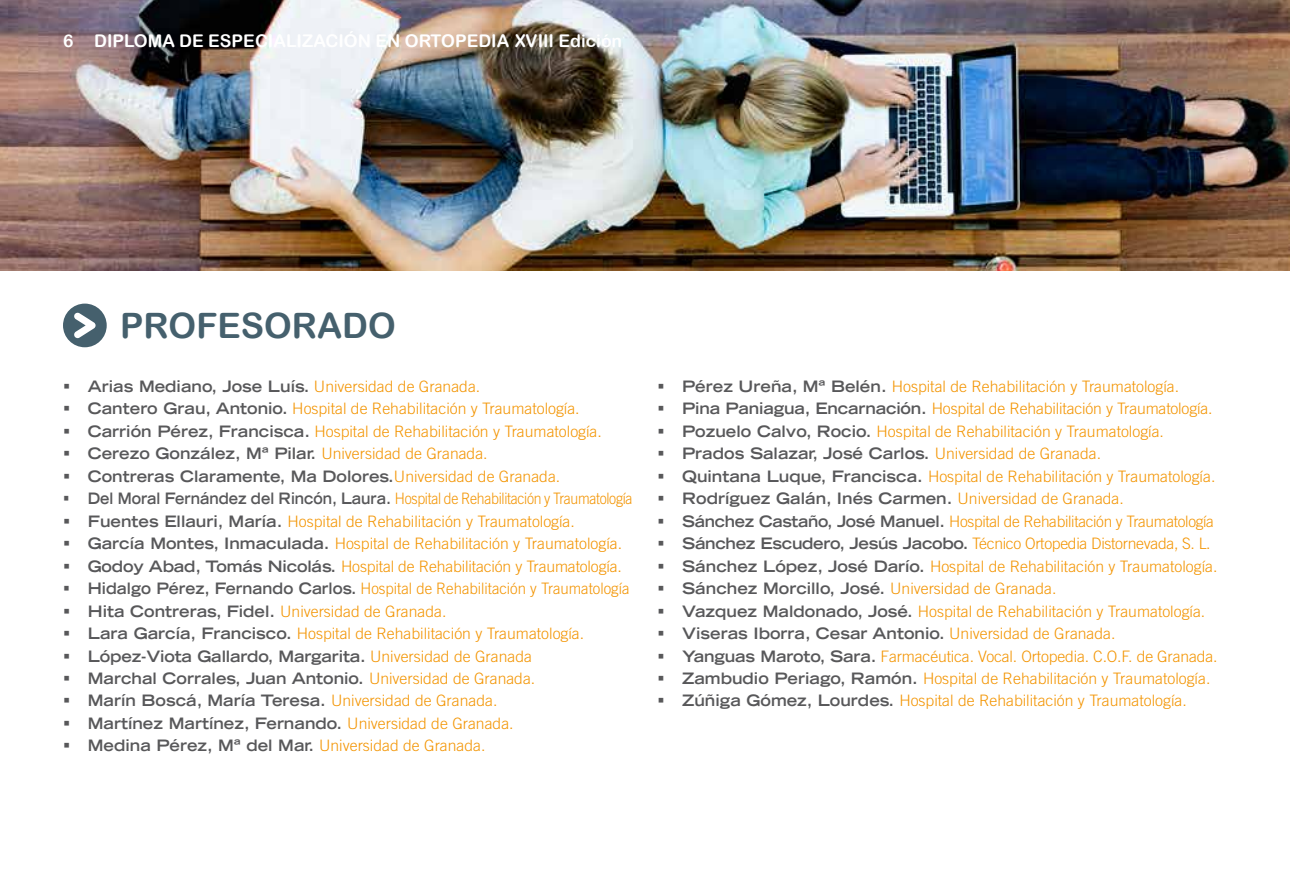
<style>
.page{position:relative;width:1290px;height:893px;background:#fff}
.page>*{position:absolute;margin:0;border:0;box-sizing:border-box;transform-origin:0 0}
.t1{font:35px "Arial Rounded MT Bold";color:#45606d}
.t2{font:17.5px "Arial Rounded MT Bold";color:#fff}
.t3{font:300 15.75px/22.4px "Trade Gothic LT Std";color:#f39400}
.s1{font-weight:700;font-stretch:expanded;color:#58585a}
</style>
<div class="page">
<img style="left:0;top:0;width:1290px;height:270px">
<div style="left:63px;top:304px;width:44px;height:43px;background:#45606d;border-radius:50%"></div>
<svg style="left:74px;top:312px;width:22px;height:26px"></svg>
<p class="t2" style="left:63px;top:31px;width:561px">6 DIPLOMA DE ESPECIALIZACIÓN EN ORTOPEDIA XVIII Edición</p>
<h1 class="t1" style="left:120px;top:305px;width:277px">PROFESORADO</h1>
<p class="t3" style="left:88px;top:375px;width:546px"><span class="s1">Arias Mediano, Jose Luís.</span> Universidad de Granada.<br><span class="s1">Cantero Grau, Antonio.</span> Hospital de Rehabilitación y Traumatología.<br><span class="s1">Carrión Pérez, Francisca.</span> Hospital de Rehabilitación y Traumatología.<br><span class="s1">Cerezo González, Mª Pilar.</span> Universidad de Granada.<br><span class="s1">Contreras Claramente, Ma Dolores.</span>Universidad de Granada.<br><span class="s1">Del Moral Fernández del Rincón, Laura.</span> Hospital de Rehabilitación y Traumatología <span class="s1">Fuentes Ellauri, María.</span> Hospital de Rehabilitación y Traumatología.<br><span class="s1">García Montes, Inmaculada.</span> Hospital de Rehabilitación y Traumatología.<br><span class="s1">Godoy Abad, Tomás Nicolás.</span> Hospital de Rehabilitación y Traumatología.<br><span class="s1">Hidalgo Pérez, Fernando Carlos.</span> Hospital de Rehabilitación y Traumatología <span class="s1">Hita Contreras, Fidel.</span> Universidad de Granada.<br><span class="s1">Lara García, Francisco.</span> Hospital de Rehabilitación y Traumatología.<br><span class="s1">López-Viota Gallardo, Margarita.</span> Universidad de Granada<br><span class="s1">Marchal Corrales, Juan Antonio.</span> Universidad de Granada.<br><span class="s1">Marín Boscá, María Teresa.</span> Universidad de Granada.<br><span class="s1">Martínez Martínez, Fernando.</span> Universidad de Granada.<br><span class="s1">Medina Pérez, Mª del Mar.</span> Universidad de Granada.</p>
<p class="t3" style="left:682px;top:375px;width:537px"><span class="s1">Pérez Ureña, Mª Belén.</span> Hospital de Rehabilitación y Traumatología.<br><span class="s1">Pina Paniagua, Encarnación.</span> Hospital de Rehabilitación y Traumatología.<br><span class="s1">Pozuelo Calvo, Rocio.</span> Hospital de Rehabilitación y Traumatología.<br><span class="s1">Prados Salazar, José Carlos.</span> Universidad de Granada.<br><span class="s1">Quintana Luque, Francisca.</span> Hospital de Rehabilitación y Traumatología.<br><span class="s1">Rodríguez Galán, Inés Carmen.</span> Universidad de Granada.<br><span class="s1">Sánchez Castaño, José Manuel.</span> Hospital de Rehabilitación y Traumatología <span class="s1">Sánchez Escudero, Jesús Jacobo.</span> Técnico Ortopedia Distornevada, S. L.<br><span class="s1">Sánchez López, José Darío.</span> Hospital de Rehabilitación y Traumatología.<br><span class="s1">Sánchez Morcillo, José.</span> Universidad de Granada.<br><span class="s1">Vazquez Maldonado, José.</span> Hospital de Rehabilitación y Traumatología.<br><span class="s1">Viseras Iborra, Cesar Antonio.</span> Universidad de Granada.<br><span class="s1">Yanguas Maroto, Sara.</span> Farmacéutica. Vocal. Ortopedia. C.O.F. de Granada.<br><span class="s1">Zambudio Periago, Ramón.</span> Hospital de Rehabilitación y Traumatología.<br><span class="s1">Zúñiga Gómez, Lourdes.</span> Hospital de Rehabilitación y Traumatología.</p>
</div>
